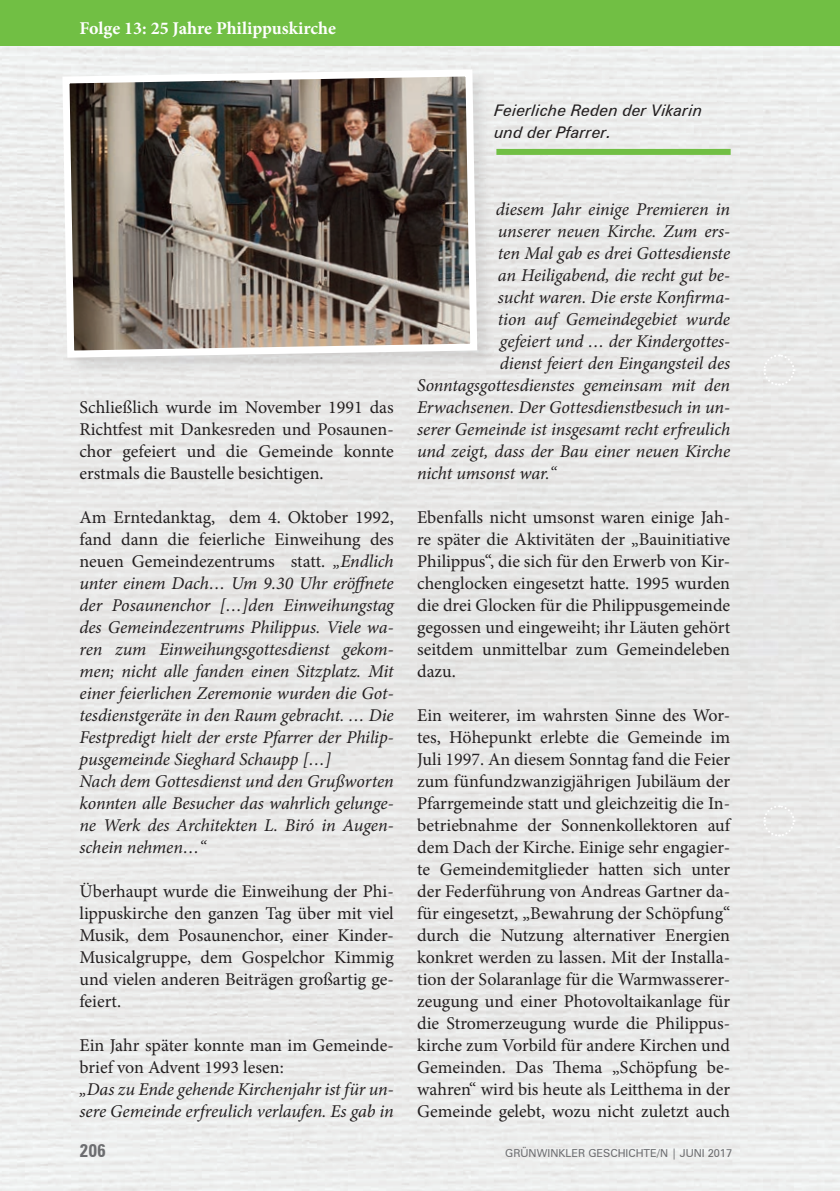
<style>
.page{position:relative;width:840px;height:1191px;background:#fff}
.page>*{position:absolute;margin:0;border:0;box-sizing:border-box;transform-origin:0 0}
.Fließtext_Geschichte{font:18px/22px "Minion Pro";color:#231f20;text-align:justify}
.Fließtext_Geschichte-2{font:italic 18px/22px "Minion Pro";letter-spacing:-.005em;color:#231f20;text-align:justify}
.t1{font:700 18px "Minion Pro";color:#fff}
.t2{font:700 condensed 18px "Zurich BT";color:#6c6d70}
.Bildunterschr_Geschi{font:italic 16px/22px "Zurich BT";color:#231f20}
.t3{font:11px "Zurich BT";color:#6c6d70}
.s1{font-style:normal}
</style>
<div class="page">
<img style="left:0;top:45px;width:839px;height:1146px">
<div style="left:0;top:0;width:839px;height:45px;background:#71bf44"></div>
<div style="left:62px;top:69px;width:433px;height:307px;background:#231f20;opacity:.1"></div>
<img style="left:59px;top:66px;width:421px;height:295px">
<div style="left:496px;top:149px;width:234px;height:6px;background:#71bf44"></div>
<svg style="left:761px;top:353px;width:34px;height:34px"></svg>
<svg style="left:761px;top:804px;width:34px;height:33px"></svg>
<p class="t1" style="left:79px;top:16px;width:258px">Folge 13: 25 Jahre Philippuskirche</p>
<p class="Bildunterschr_Geschi" style="left:494px;top:99px;width:209px">Feierliche Reden der Vikarin und der Pfarrer.</p>
<p class="Fließtext_Geschichte" style="left:79px;top:396px;width:316px">Schließlich wurde im November 1991 das Richtfest mit Dankesreden und Posaunen&shy;chor gefeiert und die Gemeinde konnte erstmals die Baustelle besichtigen.</p>
<p class="Fließtext_Geschichte-2" style="left:79px;top:506px;width:316px"><span class="s1">Am Erntedanktag, dem 4. Oktober 1992, fand dann die feierliche Einweihung des neuen Gemeindezentrums statt.</span> „Endlich unter einem Dach… Um 9.30 Uhr eröffnete der Posaunenchor […]den Einweihungstag des Gemeindezentrums Philippus. Viele wa&shy;ren zum Einweihungsgottesdienst gekom&shy;men; nicht alle fanden einen Sitzplatz. Mit einer feierlichen Zeremonie wurden die Got&shy;tesdienstgeräte in den Raum gebracht. … Die Festpredigt hielt der erste Pfarrer der Philip&shy;pusgemeinde Sieghard Schaupp […]</p>
<p class="Fließtext_Geschichte-2" style="left:79px;top:770px;width:316px">Nach dem Gottesdienst und den Grußworten konnten alle Besucher das wahrlich gelunge&shy;ne Werk des Architekten L. Biró in Augen&shy;schein nehmen…“</p>
<p class="Fließtext_Geschichte" style="left:79px;top:880px;width:316px">Überhaupt wurde die Einweihung der Phi&shy;lippuskirche den ganzen Tag über mit viel Musik, dem Posaunenchor, einer Kinder-Musicalgruppe, dem Gospelchor Kimmig und vielen anderen Beiträgen großartig ge&shy;feiert.</p>
<p class="Fließtext_Geschichte" style="left:79px;top:1034px;width:316px">Ein Jahr später konnte man im Gemeinde&shy;brief von Advent 1993 lesen:</p>
<p class="Fließtext_Geschichte-2" style="left:79px;top:1078px;width:315px">„Das zu Ende gehende Kirchenjahr ist für un&shy;sere Gemeinde erfreulich verlaufen. Es gab in</p>
<p class="Fließtext_Geschichte-2" style="left:495px;top:198px;width:235px">diesem Jahr einige Premieren in</p>
<p class="Fließtext_Geschichte-2" style="left:497px;top:220px;width:233px">unserer neuen Kirche. Zum ers-</p>
<p class="Fließtext_Geschichte-2" style="left:497px;top:242px;width:234px">ten Mal gab es drei Gottesdienste</p>
<p class="Fließtext_Geschichte-2" style="left:497px;top:264px;width:233px">an Heiligabend, die recht gut be-</p>
<p class="Fließtext_Geschichte-2" style="left:497px;top:286px;width:233px">sucht waren. Die erste Konfirma-</p>
<p class="Fließtext_Geschichte-2" style="left:497px;top:308px;width:233px">tion auf Gemeindegebiet wurde</p>
<p class="Fließtext_Geschichte-2" style="left:499px;top:330px;width:231px">gefeiert und … der Kindergottes-</p>
<p class="Fließtext_Geschichte-2" style="left:499px;top:352px;width:232px">dienst feiert den Eingangsteil des</p>
<p class="Fließtext_Geschichte-2" style="left:417px;top:374px;width:314px">Sonntagsgottesdienstes gemeinsam mit den</p>
<p class="Fließtext_Geschichte-2" style="left:417px;top:396px;width:314px">Erwachsenen. Der Gottesdienstbesuch in un-</p>
<p class="Fließtext_Geschichte-2" style="left:417px;top:418px;width:314px">serer Gemeinde ist insgesamt recht erfreulich</p>
<p class="Fließtext_Geschichte-2" style="left:417px;top:440px;width:314px">und zeigt, dass der Bau einer neuen Kirche</p>
<p class="Fließtext_Geschichte-2" style="left:417px;top:462px;width:141px">nicht umsonst war.“</p>
<p class="Fließtext_Geschichte" style="left:417px;top:506px;width:314px">Ebenfalls nicht umsonst waren einige Jah&shy;re später die Aktivitäten der „Bauinitiative Philippus“, die sich für den Erwerb von Kir&shy;chenglocken eingesetzt hatte. 1995 wurden die drei Glocken für die Philippusgemeinde gegossen und eingeweiht; ihr Läuten gehört seitdem unmittelbar zum Gemeindeleben dazu.</p>
<p class="Fließtext_Geschichte" style="left:417px;top:704px;width:314px">Ein weiterer, im wahrsten Sinne des Wor&shy;tes, Höhepunkt erlebte die Gemeinde im Juli 1997. An diesem Sonntag fand die Feier zum fünfundzwanzigjährigen Jubiläum der Pfarrgemeinde statt und gleichzeitig die In&shy;betriebnahme der Sonnenkollektoren auf dem Dach der Kirche. Einige sehr engagier&shy;te Gemeindemitglieder hatten sich unter der Federführung von Andreas Gartner da&shy;für eingesetzt, „Bewahrung der Schöpfung“ durch die Nutzung alternativer Energien konkret werden zu lassen. Mit der Installa&shy;tion der Solaranlage für die Warmwasserer&shy;zeugung und einer Photovoltaikanlage für die Stromerzeugung wurde die Philippus&shy;kirche zum Vorbild für andere Kirchen und Gemeinden. Das Thema „Schöpfung be&shy;wahren“ wird bis heute als Leitthema in der Gemeinde gelebt, wozu nicht zuletzt auch</p>
<p class="t2" style="left:79px;top:1139px;width:28px">206</p>
<p class="t3" style="left:505px;top:1146px;width:228px">GRÜNWINKLER GESCHICHTE/N | JUNI 2017</p>
</div>
